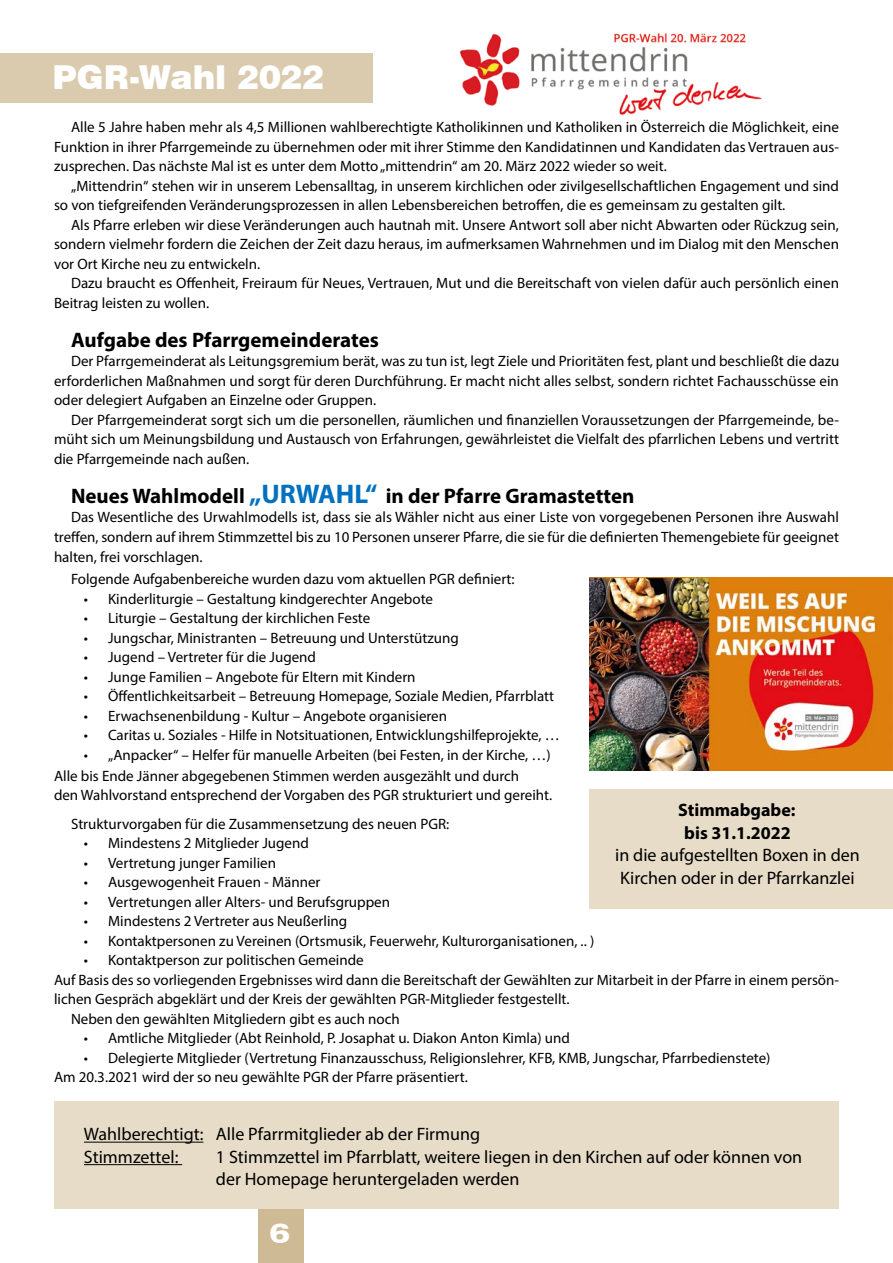
<style>
.page{position:relative;width:893px;height:1263px;background:#fff}
.page>*{position:absolute;margin:0;border:0;box-sizing:border-box;transform-origin:0 0}
.t1{font:900 33px "Swiss 721 BT";color:#fff}
.t2{font:900 expanded 27px "Zurich BT";color:#fff}
.t3{font:700 21px "Myriad Pro";color:#000}
.t4{font:18px/22.5px "Myriad Pro";color:#000}
.t5{font:700 18px/22.5px "Myriad Pro";color:#000;text-align:center}
.t6{font:15px/19.5px "Myriad Pro";color:#000;text-align:justify}
.s1{font-size:27px;color:#0070c0}
</style>
<div class="page">
<div style="left:258px;top:1209px;width:45px;height:54px;background:#cebb95"></div>
<div style="left:54px;top:1102px;width:785px;height:107px;background:#e7dcc8"></div>
<div style="left:589px;top:789px;width:304px;height:120px;background:#e7dcc8"></div>
<div style="left:0;top:53px;width:373px;height:50px;background:#dbcbae"></div>
<img style="left:459px;top:33px;width:303px;height:82px">
<img style="left:589px;top:578px;width:304px;height:193px">
<hr style="left:84px;top:1142px;width:119px;height:1px;background:#000">
<hr style="left:84px;top:1164px;width:98px;height:1px;background:#000">
<h1 class="t1" style="left:53px;top:57px;width:273px">PGR-Wahl 2022</h1>
<p class="t6" style="left:54px;top:117px;width:786px;text-indent:17px">Alle 5 Jahre haben mehr als 4,5 Millionen wahlberechtigte Katholikinnen und Katholiken in Österreich die Möglichkeit, eine Funktion in ihrer Pfarrgemeinde zu übernehmen oder mit ihrer Stimme den Kandidatinnen und Kandidaten das Vertrauen aus&shy;zusprechen. Das nächste Mal ist es unter dem Motto „mittendrin“ am 20. März 2022 wieder so weit.</p>
<p class="t6" style="left:54px;top:176px;width:786px;text-indent:17px">„Mittendrin“ stehen wir in unserem Lebensalltag, in unserem kirchlichen oder zivilgesellschaftlichen Engagement und sind so von tiefgreifenden Veränderungsprozessen in allen Lebensbereichen betroffen, die es gemeinsam zu gestalten gilt.</p>
<p class="t6" style="left:54px;top:215px;width:786px;text-indent:17px">Als Pfarre erleben wir diese Veränderungen auch hautnah mit. Unsere Antwort soll aber nicht Abwarten oder Rückzug sein, sondern vielmehr fordern die Zeichen der Zeit dazu heraus, im aufmerksamen Wahrnehmen und im Dialog mit den Menschen vor Ort Kirche neu zu entwickeln.</p>
<p class="t6" style="left:54px;top:273px;width:786px;text-indent:17px">Dazu braucht es Offenheit, Freiraum für Neues, Vertrauen, Mut und die Bereitschaft von vielen dafür auch persönlich einen<br>Beitrag leisten zu wollen.</p>
<h3 class="t3" style="left:71px;top:326px;width:309px">Aufgabe des Pfarrgemeinderates</h3>
<p class="t6" style="left:54px;top:351px;width:787px;text-indent:17px">Der Pfarrgemeinderat als Leitungsgremium berät, was zu tun ist, legt Ziele und Prioritäten fest, plant und beschließt die dazu erforderlichen Maßnahmen und sorgt für deren Durchführung. Er macht nicht alles selbst, sondern richtet Fachausschüsse ein oder delegiert Aufgaben an Einzelne oder Gruppen.</p>
<p class="t6" style="left:54px;top:410px;width:786px;text-indent:17px">Der Pfarrgemeinderat sorgt sich um die personellen, räumlichen und finanziellen Voraussetzungen der Pfarrgemeinde, be&shy;müht sich um Meinungsbildung und Austausch von Erfahrungen, gewährleistet die Vielfalt des pfarrlichen Lebens und vertritt die Pfarrgemeinde nach außen.</p>
<h3 class="t3" style="left:71px;top:482px;width:565px">Neues Wahlmodell <span class="s1">„URWAHL“</span> in der Pfarre Gramastetten</h3>
<p class="t6" style="left:54px;top:507px;width:786px;text-indent:17px">Das Wesentliche des Urwahlmodells ist, dass sie als Wähler nicht aus einer Liste von vorgegebenen Personen ihre Auswahl treffen, sondern auf ihrem Stimmzettel bis zu 10 Personen unserer Pfarre, die sie für die definierten Themengebiete für geeignet halten, frei vorschlagen.</p>
<p class="t6" style="left:71px;top:569px;width:445px">Folgende Aufgabenbereiche wurden dazu vom aktuellen PGR definiert:</p>
<p class="t6" style="left:84px;top:588px;width:351px">• Kinderliturgie – Gestaltung kindgerechter Angebote</p>
<p class="t6" style="left:84px;top:608px;width:288px">• Liturgie – Gestaltung der kirchlichen Feste</p>
<p class="t6" style="left:84px;top:627px;width:377px">• Jungschar, Ministranten – Betreuung und Unterstützung</p>
<p class="t6" style="left:84px;top:647px;width:234px">• Jugend – Vertreter für die Jugend</p>
<p class="t6" style="left:84px;top:666px;width:333px">• Junge Familien – Angebote für Eltern mit Kindern</p>
<p class="t6" style="left:84px;top:686px;width:472px">• Öffentlichkeitsarbeit – Betreuung Homepage, Soziale Medien, Pfarrblatt</p>
<p class="t6" style="left:84px;top:705px;width:365px">• Erwachsenenbildung - Kultur – Angebote organisieren</p>
<p class="t6" style="left:84px;top:725px;width:478px">• Caritas u. Soziales - Hilfe in Notsituationen, Entwicklungshilfeprojekte, …</p>
<p class="t6" style="left:54px;top:744px;width:498px;line-height:21px;text-indent:30px">• „Anpacker“ – Helfer für manuelle Arbeiten (bei Festen, in der Kirche, …)<br>Alle bis Ende Jänner abgegebenen Stimmen werden ausgezählt und durch</p>
<p class="t6" style="left:71px;top:780px;width:483px;line-height:28.5px;text-indent:-17px">den Wahlvorstand entsprechend der Vorgaben des PGR strukturiert und gereiht.<br>Strukturvorgaben für die Zusammensetzung des neuen PGR:</p>
<p class="t6" style="left:84px;top:833px;width:227px">• Mindestens 2 Mitglieder Jugend</p>
<p class="t6" style="left:84px;top:852px;width:194px">• Vertretung junger Familien</p>
<p class="t6" style="left:84px;top:872px;width:238px">• Ausgewogenheit Frauen - Männer</p>
<p class="t6" style="left:84px;top:891px;width:308px">• Vertretungen aller Alters- und Berufsgruppen</p>
<p class="t6" style="left:84px;top:911px;width:265px">• Mindestens 2 Vertreter aus Neußerling</p>
<p class="t6" style="left:84px;top:930px;width:512px">• Kontaktpersonen zu Vereinen (Ortsmusik, Feuerwehr, Kulturorganisationen, .. )</p>
<p class="t6" style="left:84px;top:950px;width:281px">• Kontaktperson zur politischen Gemeinde</p>
<p class="t6" style="left:54px;top:969px;width:786px">Auf Basis des so vorliegenden Ergebnisses wird dann die Bereitschaft der Gewählten zur Mitarbeit in der Pfarre in einem persön-</p>
<p class="t6" style="left:54px;top:989px;width:517px">lichen Gespräch abgeklärt und der Kreis der gewählten PGR-Mitglieder festgestellt.</p>
<p class="t6" style="left:71px;top:1008px;width:330px">Neben den gewählten Mitgliedern gibt es auch noch</p>
<p class="t6" style="left:84px;top:1028px;width:488px">• Amtliche Mitglieder (Abt Reinhold, P. Josaphat u. Diakon Anton Kimla) und</p>
<p class="t6" style="left:54px;top:1047px;width:718px;text-indent:30px">• Delegierte Mitglieder (Vertretung Finanzausschuss, Religionslehrer, KFB, KMB, Jungschar, Pfarrbedienstete)<br>Am 20.3.2021 wird der so neu gewählte PGR der Pfarre präsentiert.</p>
<p class="t5" style="left:678px;top:798px;width:119px">Stimmabgabe: bis 31.1.2022</p>
<p class="t4" style="left:615px;top:844px;width:246px">in die aufgestellten Boxen in den<br>Kirchen oder in der Pfarrkanzlei</p>
<p class="t4" style="left:84px;top:1123px;width:398px">Wahlberechtigt: Alle Pfarrmitglieder ab der Firmung<br>Stimmzettel:</p>
<p class="t4" style="left:216px;top:1145px;width:588px">1 Stimmzettel im Pfarrblatt, weitere liegen in den Kirchen auf oder können von der Homepage heruntergeladen werden</p>
<h2 class="t2" style="left:270px;top:1217px;width:22px">6</h2>
</div>
